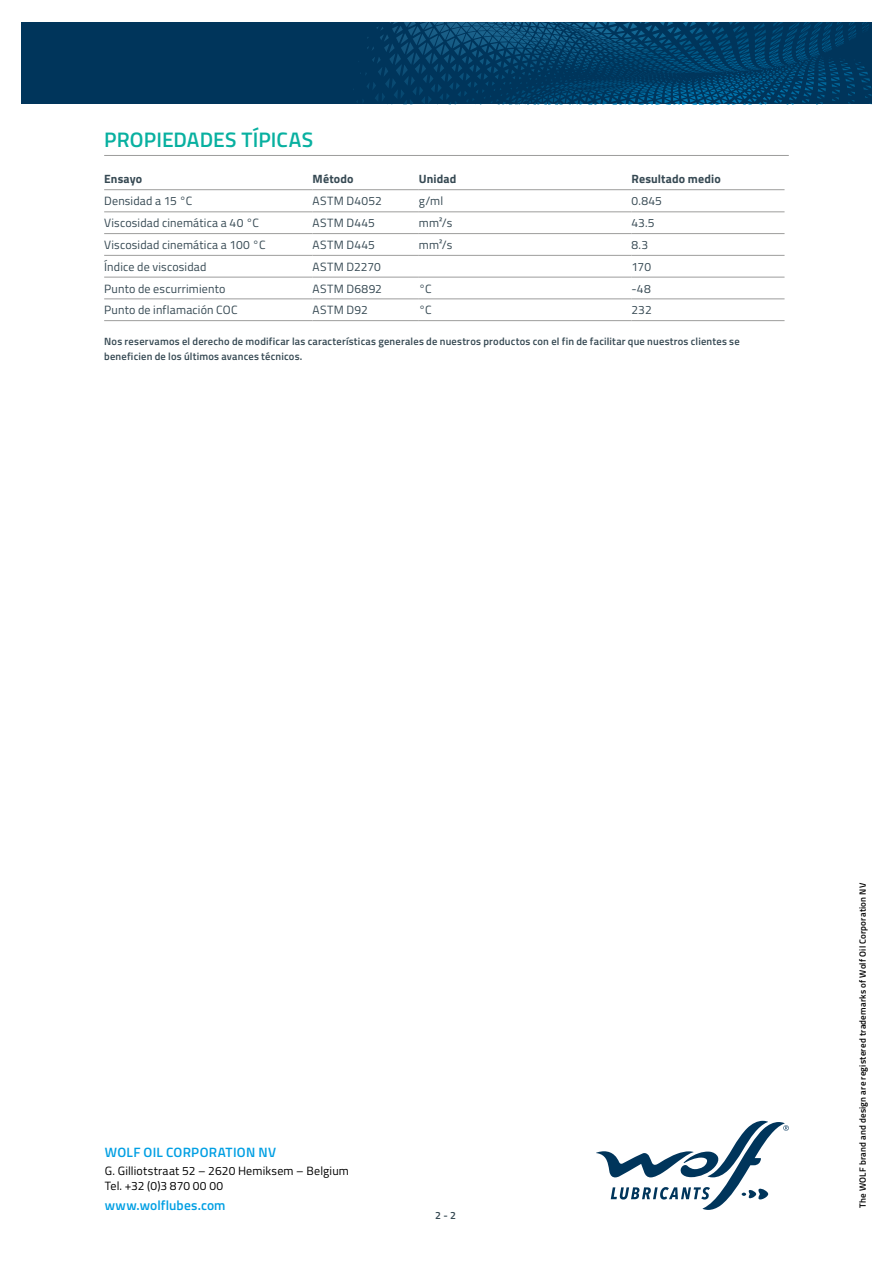
<style>
.page{position:relative;width:893px;height:1263px;background:#fff}
.page>*{position:absolute;margin:0;border:0;box-sizing:border-box;transform-origin:0 0}
.t1{font:600 21px "Titillium";letter-spacing:.005em;color:#08b0a0}
.t2{font:600 13.5px "Titillium";letter-spacing:.015em;color:#009fe3}
.t3{font:12px "Titillium";letter-spacing:.015em;color:#364953}
.t4{font:12px/14.4px "Titillium";letter-spacing:.015em;color:#000}
.t5{font:700 12px "Titillium";letter-spacing:.015em;color:#364953}
.t6{font:600 10.5px/15px "Titillium";letter-spacing:.02em;color:#364953}
.t7{font:600 9px "Titillium";letter-spacing:.025em;color:#000}
</style>
<div class="page">
<svg style="left:596px;top:1121px;width:193px;height:89px"></svg>
<svg style="left:21px;top:22px;width:851px;height:82px;background:#013b62"></svg>
<hr style="left:104px;top:155px;width:685px;height:1px;background:#9d9d9c">
<hr style="left:104px;top:189px;width:209px;height:1px;background:#9d9d9c">
<hr style="left:313px;top:189px;width:106px;height:1px;background:#9d9d9c">
<hr style="left:419px;top:189px;width:212px;height:1px;background:#9d9d9c">
<hr style="left:631px;top:189px;width:153px;height:1px;background:#9d9d9c">
<hr style="left:104px;top:211px;width:209px;height:1px;background:#9d9d9c">
<hr style="left:313px;top:211px;width:106px;height:1px;background:#9d9d9c">
<hr style="left:419px;top:211px;width:212px;height:1px;background:#9d9d9c">
<hr style="left:631px;top:211px;width:153px;height:1px;background:#9d9d9c">
<hr style="left:104px;top:233px;width:209px;height:1px;background:#9d9d9c">
<hr style="left:313px;top:233px;width:106px;height:1px;background:#9d9d9c">
<hr style="left:419px;top:233px;width:212px;height:1px;background:#9d9d9c">
<hr style="left:631px;top:233px;width:153px;height:1px;background:#9d9d9c">
<hr style="left:104px;top:255px;width:209px;height:1px;background:#9d9d9c">
<hr style="left:313px;top:255px;width:106px;height:1px;background:#9d9d9c">
<hr style="left:419px;top:255px;width:212px;height:1px;background:#9d9d9c">
<hr style="left:631px;top:255px;width:153px;height:1px;background:#9d9d9c">
<hr style="left:104px;top:277px;width:209px;height:1px;background:#9d9d9c">
<hr style="left:313px;top:277px;width:106px;height:1px;background:#9d9d9c">
<hr style="left:419px;top:277px;width:212px;height:1px;background:#9d9d9c">
<hr style="left:631px;top:277px;width:153px;height:1px;background:#9d9d9c">
<hr style="left:104px;top:298px;width:209px;height:1px;background:#9d9d9c">
<hr style="left:313px;top:298px;width:106px;height:1px;background:#9d9d9c">
<hr style="left:419px;top:298px;width:212px;height:1px;background:#9d9d9c">
<hr style="left:631px;top:298px;width:153px;height:1px;background:#9d9d9c">
<hr style="left:104px;top:320px;width:209px;height:1px;background:#9d9d9c">
<hr style="left:313px;top:320px;width:106px;height:1px;background:#9d9d9c">
<hr style="left:419px;top:320px;width:212px;height:1px;background:#9d9d9c">
<hr style="left:631px;top:320px;width:153px;height:1px;background:#9d9d9c">
<h1 class="t1" style="left:104px;top:124px;width:210px">PROPIEDADES TÍPICAS</h1>
<p class="t5" style="left:104px;top:170px;width:40px">Ensayo</p>
<p class="t5" style="left:313px;top:170px;width:43px">Método</p>
<p class="t5" style="left:419px;top:170px;width:39px">Unidad</p>
<p class="t5" style="left:631px;top:170px;width:91px">Resultado medio</p>
<p class="t3" style="left:104px;top:192px;width:90px">Densidad a 15 °C</p>
<p class="t3" style="left:313px;top:192px;width:71px">ASTM D4052</p>
<p class="t3" style="left:419px;top:192px;width:26px">g/ml</p>
<p class="t3" style="left:631px;top:192px;width:32px">0.845</p>
<p class="t3" style="left:104px;top:214px;width:156px">Viscosidad cinemática a 40 °C</p>
<p class="t3" style="left:313px;top:214px;width:64px">ASTM D445</p>
<p class="t3" style="left:419px;top:214px;width:35px">mm²/s</p>
<p class="t3" style="left:631px;top:214px;width:25px">43.5</p>
<p class="t3" style="left:104px;top:236px;width:163px">Viscosidad cinemática a 100 °C</p>
<p class="t3" style="left:313px;top:236px;width:64px">ASTM D445</p>
<p class="t3" style="left:419px;top:236px;width:35px">mm²/s</p>
<p class="t3" style="left:631px;top:236px;width:18px">8.3</p>
<p class="t3" style="left:104px;top:258px;width:104px">Índice de viscosidad</p>
<p class="t3" style="left:313px;top:258px;width:70px">ASTM D2270</p>
<p class="t3" style="left:631px;top:258px;width:21px">170</p>
<p class="t3" style="left:104px;top:279px;width:123px">Punto de escurrimiento</p>
<p class="t3" style="left:313px;top:279px;width:71px">ASTM D6892</p>
<p class="t3" style="left:419px;top:279px;width:14px">°C</p>
<p class="t3" style="left:631px;top:279px;width:21px">-48</p>
<p class="t3" style="left:104px;top:301px;width:135px">Punto de inflamación COC</p>
<p class="t3" style="left:313px;top:301px;width:57px">ASTM D92</p>
<p class="t3" style="left:419px;top:301px;width:14px">°C</p>
<p class="t3" style="left:631px;top:301px;width:22px">232</p>
<p class="t6" style="left:104px;top:333px;width:637px">Nos reservamos el derecho de modificar las características generales de nuestros productos con el fin de facilitar que nuestros clientes se beneficien de los últimos avances técnicos.</p>
<p class="t2" style="left:105px;top:1142px;width:173px">WOLF OIL CORPORATION NV</p>
<p class="t4" style="left:105px;top:1163px;width:246px">G. Gilliotstraat 52 – 2620 Hemiksem – Belgium<br>Tel. +32 (0)3 870 00 00</p>
<p class="t2" style="left:105px;top:1195px;width:122px">www.wolflubes.com</p>
<p class="t6" style="left:435px;top:1207px;width:22px">2 - 2</p>
<p class="t7" style="left:856px;top:1208px;width:326px;rotate:-90deg">The WOLF brand and design are registered trademarks of Wolf Oil Corporation NV</p>
</div>
